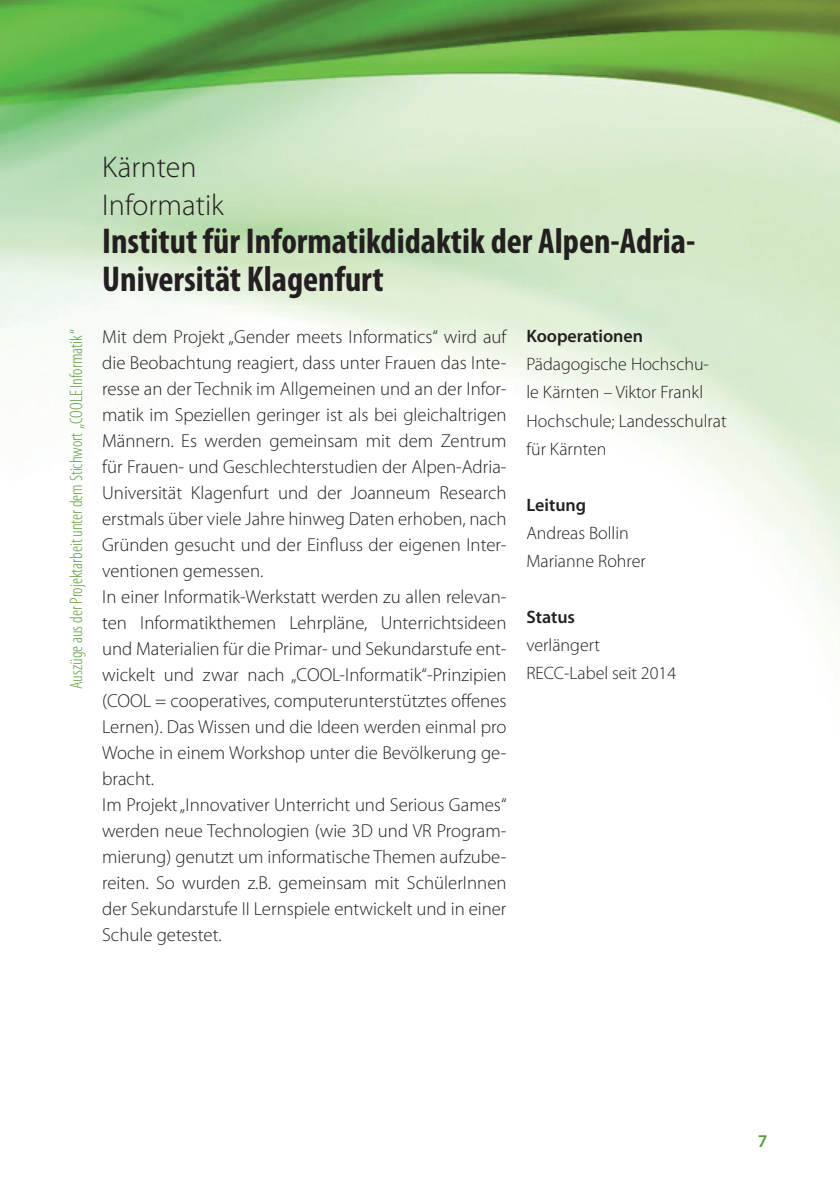
<style>
.page{position:relative;width:840px;height:1191px;background:#fff}
.page>*{position:absolute;margin:0;border:0;box-sizing:border-box;transform-origin:0 0}
.t1{font:700 condensed 36px/38px "Myriad Pro";color:#231f20}
.t2{font:300 30px/38px "Myriad Pro";color:#231f20}
.t3{font:300 18.8px/26px "Myriad Pro";color:#231f20}
.t4{font:300 18px/28px "Myriad Pro";color:#231f20}
.t5{font:300 condensed 18px "Myriad Pro";color:#609a43}
.t6{font:600 18px "Myriad Pro";color:#231f20}
.t7{font:600 18px "Myriad Pro";color:#609a43}
</style>
<div class="page">
<img style="left:0;top:0;width:839px;height:624px">
<p class="t5" style="left:66px;top:689px;width:361px;rotate:-90deg">Auszüge aus der Projektarbeit unter dem Stichwort „COOLE Informatik “</p>
<h2 class="t2" style="left:102px;top:148px;width:123px">Kärnten<br>Informatik</h2>
<h1 class="t1" style="left:102px;top:221px;width:594px">Institut für Informatikdidaktik der Alpen-Adria-<br>Universität Klagenfurt</h1>
<p class="t3" style="left:102px;top:324px;width:405px">Mit dem Projekt „Gender meets Informatics“ wird auf die Beobachtung reagiert, dass unter Frauen das Inte&shy;resse an der Technik im Allgemeinen und an der Infor&shy;matik im Speziellen geringer ist als bei gleichaltrigen Männern. Es werden gemeinsam mit dem Zentrum für Frauen- und Geschlechterstudien der Alpen-Adria-Universität Klagenfurt und der Joanneum Research erstmals über viele Jahre hinweg Daten erhoben, nach Gründen gesucht und der Einfluss der eigenen Inter&shy;ventionen gemessen.<br>In einer Informatik-Werkstatt werden zu allen relevan&shy;ten Informatikthemen Lehrpläne, Unterrichtsideen und Materialien für die Primar- und Sekundarstufe ent&shy;wickelt und zwar nach „COOL-Informatik“-Prinzipien (COOL = cooperatives, computerunterstütztes offenes Lernen). Das Wissen und die Ideen werden einmal pro Woche in einem Workshop unter die Bevölkerung ge&shy;bracht.<br>Im Projekt „Innovativer Unterricht und Serious Games“ werden neue Technologien (wie 3D und VR Program&shy;mierung) genutzt um informatische Themen aufzube&shy;reiten. So wurden z.B. gemeinsam mit SchülerInnen der Sekundarstufe II Lernspiele entwickelt und in einer Schule getestet.</p>
<p class="t6" style="left:526px;top:325px;width:118px">Kooperationen</p>
<p class="t4" style="left:526px;top:351px;width:202px">Pädagogische Hochschu-<br>le Kärnten – Viktor Frankl<br>Hochschule; Landesschulrat für Kärnten</p>
<p class="t6" style="left:526px;top:493px;width:61px">Leitung</p>
<p class="t4" style="left:526px;top:519px;width:121px">Andreas Bollin<br>Marianne Rohrer</p>
<p class="t6" style="left:526px;top:605px;width:50px">Status</p>
<p class="t4" style="left:526px;top:631px;width:151px">verlängert<br>RECC-Label seit 2014</p>
<p class="t7" style="left:757px;top:1129px;width:11px">7</p>
</div>
